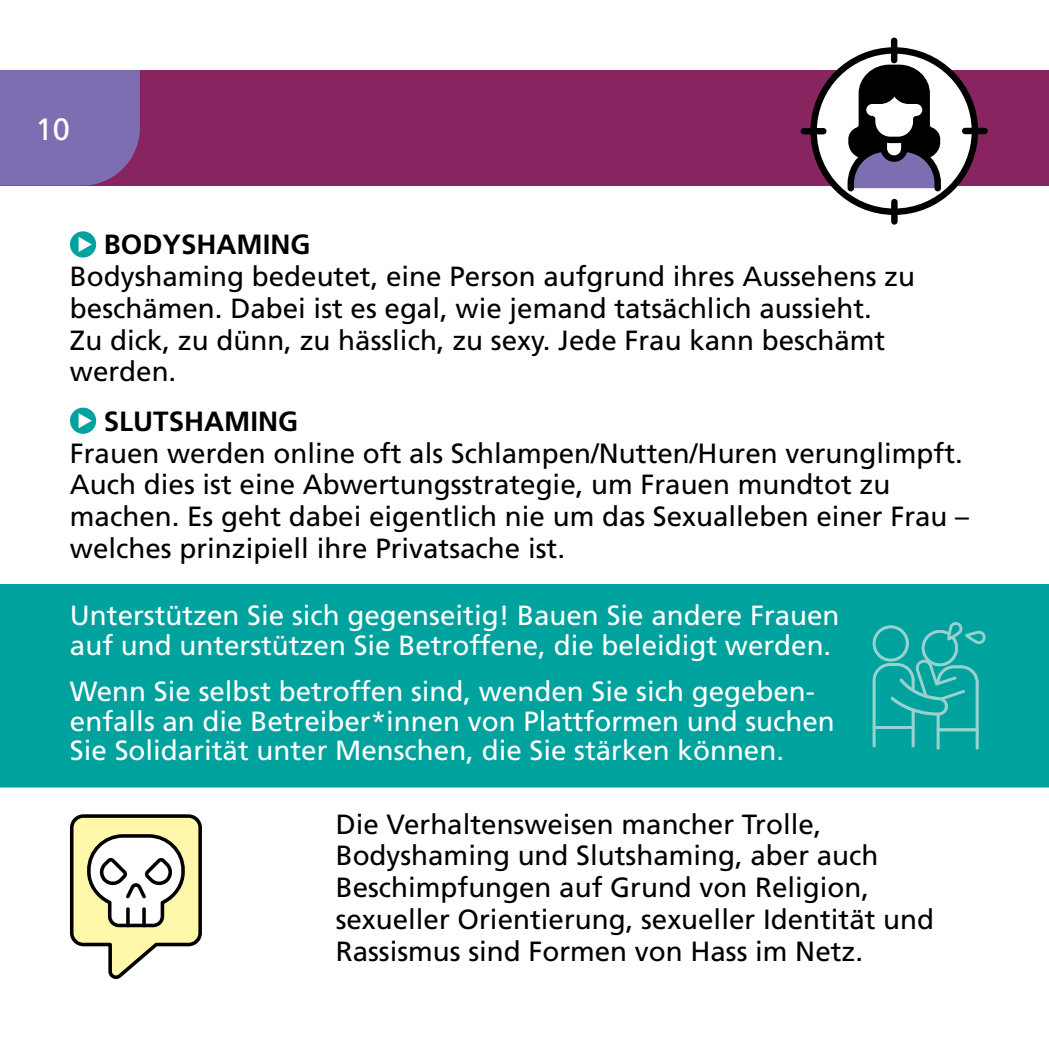
<style>
.page{position:relative;width:1049px;height:1049px;background:#fff}
.page>*{position:absolute;margin:0;border:0;box-sizing:border-box;transform-origin:0 0}
.t1{font:30.75px "Frutiger";color:#fff}
.t2{font:27.75px/31.8px "Frutiger";color:#000}
.t3{font:27.75px/29.2px "Frutiger";color:#fff}
.t4{font:700 27.75px "Frutiger";color:#000}
</style>
<div class="page">
<div style="left:0;top:70px;width:1049px;height:116px;background:#882560"></div>
<div style="left:70px;top:231px;width:26px;height:26px;background:#00a29e;border-radius:50%"></div>
<svg style="left:79px;top:237px;width:13px;height:15px"></svg>
<div style="left:70px;top:408px;width:26px;height:26px;background:#00a29e;border-radius:50%"></div>
<svg style="left:79px;top:413px;width:13px;height:15px"></svg>
<div style="left:0;top:584px;width:1049px;height:203px;background:#00a29e"></div>
<svg style="left:70px;top:814px;width:132px;height:165px"></svg>
<svg style="left:873px;top:621px;width:113px;height:128px;background:#1caba7"></svg>
<svg style="left:810px;top:47px;width:168px;height:168px"></svg>
<div style="left:891px;top:199px;width:6px;height:26px;background:#000;border-radius:3px"></div>
<div style="left:891px;top:38px;width:6px;height:25px;background:#000;border-radius:3px"></div>
<div style="left:801px;top:128px;width:25px;height:6px;background:#000;border-radius:3px"></div>
<div style="left:962px;top:128px;width:26px;height:6px;background:#000;border-radius:3px"></div>
<div style="left:0;top:69px;width:140px;height:117px;background:#7c6eb0"></div>
<p class="t1" style="left:36px;top:111px;width:36px">10</p>
<p class="t4" style="left:104px;top:228px;width:208px">BODYSHAMING</p>
<p class="t2" style="left:70px;top:260px;width:846px">Bodyshaming bedeutet, eine Person aufgrund ihres Aussehens zu beschämen. Dabei ist es egal, wie jemand tatsächlich aussieht.<br>Zu dick, zu dünn, zu hässlich, zu sexy. Jede Frau kann beschämt werden.</p>
<p class="t4" style="left:104px;top:405px;width:196px">SLUTSHAMING</p>
<p class="t2" style="left:70px;top:437px;width:901px">Frauen werden online oft als Schlampen/Nutten/Huren verunglimpft.<br>Auch dies ist eine Abwertungsstrategie, um Frauen mundtot zu machen. Es geht dabei eigentlich nie um das Sexualleben einer Frau – welches prinzipiell ihre Privatsache ist.</p>
<p class="t3" style="left:70px;top:601px;width:771px">Unterstützen Sie sich gegenseitig! Bauen Sie andere Frauen auf und unterstützen Sie Betroffene, die beleidigt werden.</p>
<p class="t3" style="left:70px;top:677px;width:766px">Wenn Sie selbst betroffen sind, wenden Sie sich gegeben&shy;enfalls an die Betreiber*innen von Plattformen und suchen<br>Sie Solidarität unter Menschen, die Sie stärken können.</p>
<p class="t2" style="left:336px;top:808px;width:600px">Die Verhaltensweisen mancher Trolle, Bodyshaming und Slutshaming, aber auch Beschimpfungen auf Grund von Religion, sexueller Orientierung, sexueller Identität und Rassismus sind Formen von Hass im Netz.</p>
</div>
